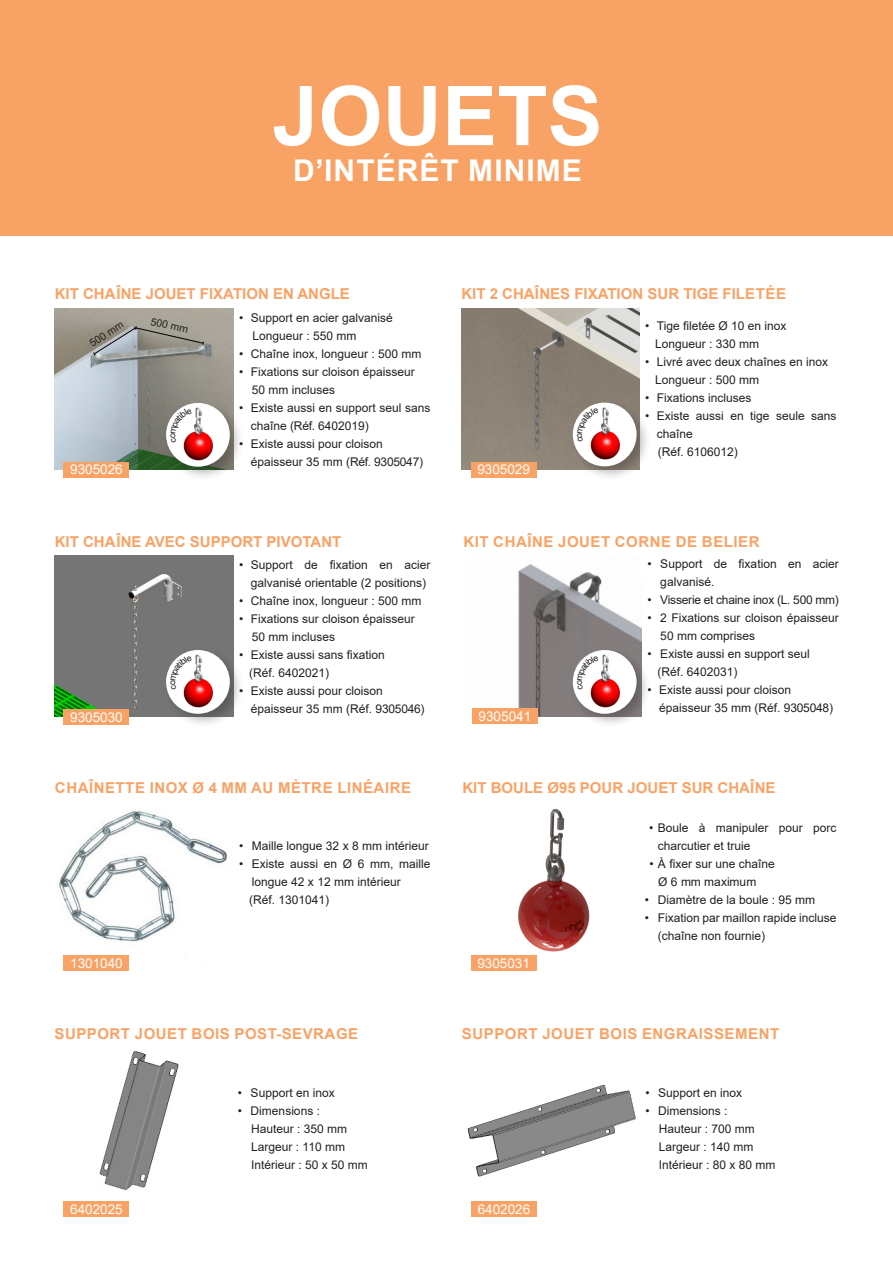
<style>
.page{position:relative;width:893px;height:1263px;background:#fff}
.page>*{position:absolute;margin:0;border:0;box-sizing:border-box;transform-origin:0 0}
.t1{font:700 82.5px "Arial";color:#fff}
.t2{font:700 30px "Arial";letter-spacing:.035em;color:#fff}
.t3{font:700 15px "Arial";color:#f9a265}
.t4{font:700 15px "Arial";letter-spacing:.035em;color:#f9a265}
.t5{font:13.5px "Arial";color:#fff}
.t6{font:12px/18px "Arial";color:#231f20}
.t7{font:12px "Arial";letter-spacing:-.02em;color:#231f20}
.t8{font:10.5px "Arial";color:#231f20}
</style>
<div class="page">
<img style="left:59px;top:811px;width:168px;height:151px">
<div style="left:64px;top:954px;width:65px;height:16px;background:#f9a265"></div>
<img style="left:518px;top:808px;width:72px;height:154px">
<div style="left:471px;top:954px;width:65px;height:16px;background:#f9a265"></div>
<img style="left:55px;top:308px;width:178px;height:162px">
<svg style="left:93px;top:326px;width:111px;height:30px;background:#999993"></svg>
<div style="left:64px;top:462px;width:65px;height:15px;background:#f9a265"></div>
<div style="left:163px;top:400px;width:82px;height:82px;background:#231f20;opacity:.3"></div>
<img style="left:166px;top:403px;width:64px;height:64px;border-radius:32px">
<img style="left:461px;top:308px;width:179px;height:162px">
<div style="left:471px;top:462px;width:65px;height:15px;background:#f9a265"></div>
<div style="left:570px;top:400px;width:81px;height:81px;background:#231f20;opacity:.3"></div>
<img style="left:573px;top:403px;width:64px;height:63px;border-radius:32px">
<div style="left:55px;top:556px;width:178px;height:161px;background:#757575"></div>
<div style="left:64px;top:709px;width:65px;height:16px;background:#f9a265"></div>
<div style="left:163px;top:647px;width:82px;height:82px;background:#231f20;opacity:.3"></div>
<img style="left:166px;top:650px;width:64px;height:64px;border-radius:32px">
<img style="left:99px;top:1051px;width:80px;height:139px">
<div style="left:64px;top:1201px;width:65px;height:16px;background:#f9a265"></div>
<div style="left:1px;top:0;width:892px;height:235px;background:#f9a265"></div>
<img style="left:518px;top:564px;width:123px;height:153px">
<div style="left:472px;top:708px;width:66px;height:16px;background:#f9a265"></div>
<div style="left:570px;top:647px;width:81px;height:82px;background:#231f20;opacity:.3"></div>
<img style="left:573px;top:650px;width:64px;height:64px;border-radius:32px">
<img style="left:467px;top:1084px;width:169px;height:93px">
<div style="left:471px;top:1201px;width:66px;height:16px;background:#f9a265"></div>
<svg style="left:171px;top:408px;width:21px;height:34px"></svg>
<svg style="left:577px;top:408px;width:22px;height:34px"></svg>
<svg style="left:171px;top:656px;width:21px;height:33px"></svg>
<svg style="left:577px;top:656px;width:22px;height:33px"></svg>
<p class="t1" style="left:272px;top:58px;width:332px">JOUETS</p>
<p class="t2" style="left:293px;top:149px;width:290px">D’INTÉRÊT MINIME</p>
<p class="t3" style="left:55px;top:283px;width:297px">KIT CHAÎNE JOUET FIXATION EN ANGLE</p>
<p class="t3" style="left:461px;top:283px;width:326px">KIT 2 CHAÎNES FIXATION SUR TIGE FILETÉE</p>
<p class="t8" style="left:87px;top:338px;width:39px;rotate:-33deg">500 mm</p>
<p class="t8" style="left:153px;top:314px;width:39px;rotate:13deg">500 mm</p>
<p class="t6" style="left:239px;top:309px;width:155px">• Support en acier galvanisé</p>
<p class="t6" style="left:253px;top:327px;width:106px">Longueur : 550 mm</p>
<p class="t6" style="left:239px;top:345px;width:184px">• Chaîne inox, longueur : 500 mm</p>
<p class="t6" style="left:239px;top:363px;width:177px">• Fixations sur cloison épaisseur</p>
<p class="t6" style="left:252px;top:381px;width:85px">50 mm incluses</p>
<p class="t6" style="left:251px;top:399px;width:181px;text-indent:-12px">• Existe aussi en support seul sans chaîne (Réf. 6402019)</p>
<p class="t6" style="left:251px;top:435px;width:174px;text-indent:-12px">• Existe aussi pour cloison épaisseur 35 mm (Réf. 9305047)</p>
<p class="t5" style="left:70px;top:460px;width:54px">9305026</p>
<p class="t5" style="left:477px;top:460px;width:54px">9305029</p>
<p class="t6" style="left:645px;top:317px;width:143px">• Tige filetée Ø 10 en inox</p>
<p class="t6" style="left:655px;top:335px;width:106px">Longueur : 330 mm</p>
<p class="t6" style="left:645px;top:353px;width:185px">• Livré avec deux chaînes en inox</p>
<p class="t6" style="left:655px;top:371px;width:106px">Longueur : 500 mm</p>
<p class="t6" style="left:645px;top:389px;width:108px">• Fixations incluses</p>
<p class="t6" style="left:657px;top:407px;width:181px;text-indent:-12px">• Existe aussi en tige seule sans chaîne</p>
<p class="t6" style="left:658px;top:443px;width:82px">(Réf. 6106012)</p>
<p class="t3" style="left:55px;top:531px;width:288px">KIT CHAÎNE AVEC SUPPORT PIVOTANT</p>
<p class="t4" style="left:463px;top:531px;width:298px">KIT CHAÎNE JOUET CORNE DE BELIER</p>
<p class="t5" style="left:70px;top:708px;width:54px">9305030</p>
<p class="t6" style="left:251px;top:555px;width:181px;text-indent:-12px">• Support de fixation en acier galvanisé orientable (2 positions)</p>
<p class="t6" style="left:239px;top:591px;width:184px">• Chaîne inox, longueur : 500 mm</p>
<p class="t6" style="left:239px;top:609px;width:177px">• Fixations sur cloison épaisseur</p>
<p class="t6" style="left:252px;top:627px;width:85px">50 mm incluses</p>
<p class="t6" style="left:239px;top:645px;width:147px">• Existe aussi sans fixation</p>
<p class="t6" style="left:249px;top:663px;width:82px">(Réf. 6402021)</p>
<p class="t6" style="left:251px;top:681px;width:175px;text-indent:-12px">• Existe aussi pour cloison épaisseur 35 mm (Réf. 9305046)</p>
<p class="t5" style="left:479px;top:707px;width:54px">9305041</p>
<p class="t6" style="left:660px;top:555px;width:180px;text-indent:-13px">• Support de fixation en acier galvanisé.</p>
<p class="t7" style="left:648px;top:592px;width:193px">• Visserie et chaine inox (L. 500 mm)</p>
<p class="t6" style="left:660px;top:609px;width:180px;text-indent:-13px">• 2 Fixations sur cloison épaisseur<br>50 mm comprises</p>
<p class="t6" style="left:648px;top:645px;width:164px">• Existe aussi en support seul</p>
<p class="t6" style="left:658px;top:663px;width:82px">(Réf. 6402031)</p>
<p class="t6" style="left:659px;top:681px;width:175px;text-indent:-12px">• Existe aussi pour cloison épaisseur 35 mm (Réf. 9305048)</p>
<p class="t4" style="left:55px;top:777px;width:358px">CHAÎNETTE INOX Ø 4 MM AU MÈTRE LINÉAIRE</p>
<p class="t3" style="left:462px;top:777px;width:315px">KIT BOULE Ø95 POUR JOUET SUR CHAÎNE</p>
<p class="t6" style="left:239px;top:837px;width:191px">• Maille longue 32 x 8 mm intérieur</p>
<p class="t6" style="left:252px;top:855px;width:180px;text-indent:-13px">• Existe aussi en Ø 6 mm, maille longue 42 x 12 mm intérieur</p>
<p class="t6" style="left:249px;top:891px;width:82px">(Réf. 1301041)</p>
<p class="t6" style="left:658px;top:819px;width:180px;text-indent:-9px">• Boule à manipuler pour porc charcutier et truie</p>
<p class="t6" style="left:649px;top:855px;width:127px">• À fixer sur une chaîne</p>
<p class="t6" style="left:658px;top:873px;width:100px">Ø 6 mm maximum</p>
<p class="t6" style="left:645px;top:891px;width:172px">• Diamètre de la boule : 95 mm</p>
<p class="t6" style="left:658px;top:909px;width:180px;text-indent:-13px">• Fixation par maillon rapide incluse (chaîne non fournie)</p>
<p class="t5" style="left:70px;top:953px;width:54px">1301040</p>
<p class="t5" style="left:477px;top:953px;width:54px">9305031</p>
<p class="t4" style="left:54px;top:1023px;width:305px">SUPPORT JOUET BOIS POST-SEVRAGE</p>
<p class="t4" style="left:462px;top:1023px;width:319px">SUPPORT JOUET BOIS ENGRAISSEMENT</p>
<p class="t6" style="left:238px;top:1084px;width:98px">• Support en inox</p>
<p class="t6" style="left:238px;top:1102px;width:84px">• Dimensions :</p>
<p class="t6" style="left:251px;top:1120px;width:98px">Hauteur : 350 mm</p>
<p class="t6" style="left:251px;top:1138px;width:95px">Largeur : 110 mm</p>
<p class="t6" style="left:251px;top:1156px;width:118px">Intérieur : 50 x 50 mm</p>
<p class="t6" style="left:645px;top:1084px;width:98px">• Support en inox</p>
<p class="t6" style="left:645px;top:1102px;width:84px">• Dimensions :</p>
<p class="t6" style="left:659px;top:1120px;width:98px">Hauteur : 700 mm</p>
<p class="t6" style="left:659px;top:1138px;width:96px">Largeur : 140 mm</p>
<p class="t6" style="left:659px;top:1156px;width:118px">Intérieur : 80 x 80 mm</p>
<p class="t5" style="left:70px;top:1200px;width:54px">6402025</p>
<p class="t5" style="left:478px;top:1200px;width:54px">6402026</p>
</div>
